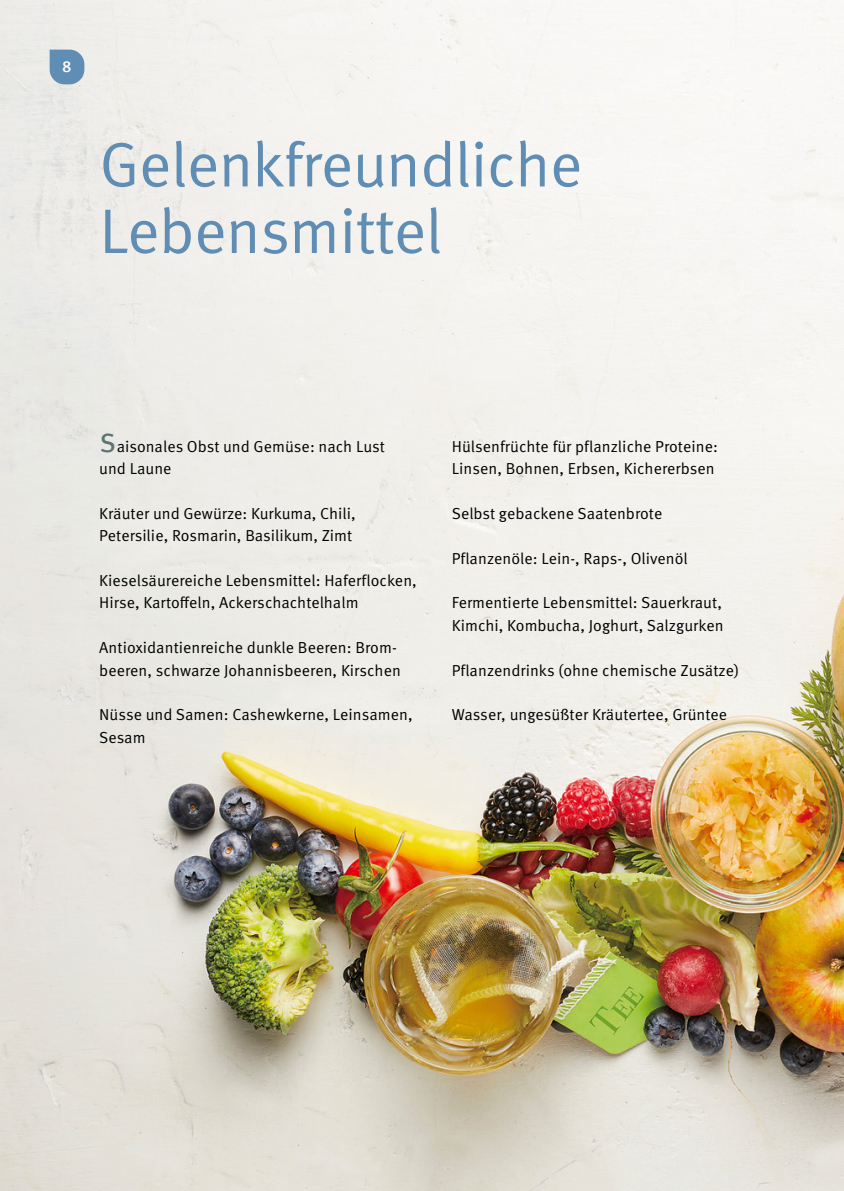
<style>
.page{position:relative;width:844px;height:1191px;background:#fff}
.page>*{position:absolute;margin:0;border:0;box-sizing:border-box;transform-origin:0 0}
.t1{font:63px/66.5px "Meta Pro Norm";letter-spacing:-.015em;color:#5f8db3}
.t2{font:35.88px "Meta Pro Norm";color:#5e7276}
.t3{font:15.92px/22.4px "Meta Pro Norm";letter-spacing:.005em;color:#000}
.t4{font:500 15.92px "Meta Pro";color:#fff}
</style>
<div class="page">
<img style="left:0;top:0;width:843px;height:1191px">
<svg style="left:50px;top:50px;width:34px;height:34px"></svg>
<p class="t4" style="left:62px;top:55px;width:11px">8</p>
<h1 class="t1" style="left:99px;top:127px;width:484px">Gelenkfreundliche<br>Lebensmittel</h1>
<h2 class="t2" style="left:99px;top:412px;width:19px">s</h2>
<p class="t3" style="left:99px;top:434px;width:287px;text-indent:17px">aisonales Obst und Gemüse: nach Lust und Laune</p>
<p class="t3" style="left:99px;top:501px;width:258px">Kräuter und Gewürze: Kurkuma, Chili,<br>Petersilie, Rosmarin, Basilikum, Zimt</p>
<p class="t3" style="left:99px;top:568px;width:319px">Kieselsäurereiche Lebensmittel: Haferflocken,<br>Hirse, Kartoffeln, Ackerschachtelhalm</p>
<p class="t3" style="left:99px;top:635px;width:303px">Antioxidantienreiche dunkle Beeren: Brom&shy;beeren, schwarze Johannisbeeren, Kirschen</p>
<p class="t3" style="left:99px;top:702px;width:315px">Nüsse und Samen: Cashewkerne, Leinsamen,<br>Sesam</p>
<p class="t3" style="left:451px;top:434px;width:267px">Hülsenfrüchte für pflanzliche Proteine:<br>Linsen, Bohnen, Erbsen, Kichererbsen</p>
<p class="t3" style="left:451px;top:501px;width:212px">Selbst gebackene Saatenbrote</p>
<p class="t3" style="left:451px;top:546px;width:237px">Pflanzenöle: Lein-, Raps-, Olivenöl</p>
<p class="t3" style="left:451px;top:590px;width:273px">Fermentierte Lebensmittel: Sauerkraut,<br>Kimchi, Kombucha, Joghurt, Salzgurken</p>
<p class="t3" style="left:451px;top:658px;width:289px">Pflanzendrinks (ohne chemische Zusätze)</p>
<p class="t3" style="left:451px;top:702px;width:277px">Wasser, ungesüßter Kräutertee, Grüntee</p>
</div>
